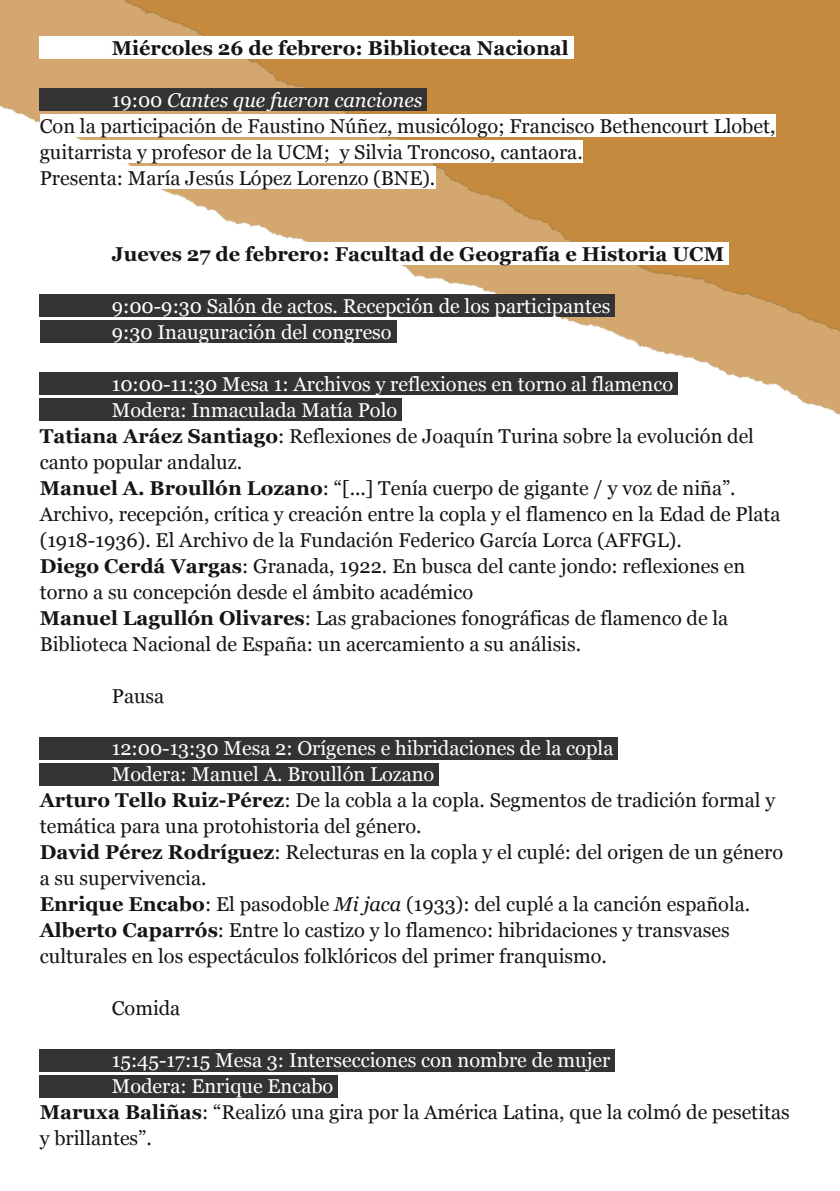
<style>
.page{position:relative;width:840px;height:1191px;background:#fff}
.page>*{position:absolute;margin:0;border:0;box-sizing:border-box;transform-origin:0 0}
.t1{font:20px/26px "Georgia";color:#171513}
.t2{font:20px/26px "Georgia";color:#fff}
.t3{font:700 20px "Georgia";color:#171513}
.s1{color:#fff}
.s2{font-style:italic;color:#fff}
.s3{font-weight:700}
.s4{font-style:italic}
</style>
<div class="page">
<img style="left:0;top:0;width:839px;height:786px">
<div style="left:40px;top:36px;width:533px;height:23px;background:#fff"></div>
<div style="left:40px;top:88px;width:387px;height:23px;background:#333"></div>
<div style="left:40px;top:114px;width:735px;height:23px;background:#fff"></div>
<div style="left:40px;top:140px;width:542px;height:23px;background:#fff"></div>
<div style="left:40px;top:166px;width:395px;height:23px;background:#fff"></div>
<div style="left:112px;top:242px;width:616px;height:23px;background:#fff"></div>
<div style="left:40px;top:294px;width:574px;height:23px;background:#333"></div>
<div style="left:40px;top:320px;width:356px;height:23px;background:#333"></div>
<div style="left:40px;top:372px;width:637px;height:23px;background:#333"></div>
<div style="left:40px;top:398px;width:362px;height:23px;background:#333"></div>
<div style="left:40px;top:736px;width:577px;height:23px;background:#333"></div>
<div style="left:40px;top:762px;width:399px;height:23px;background:#333"></div>
<div style="left:40px;top:1048px;width:574px;height:23px;background:#333"></div>
<div style="left:40px;top:1074px;width:298px;height:23px;background:#333"></div>
<p class="t3" style="left:112px;top:37px;width:458px">Miércoles 26 de febrero: Biblioteca Nacional</p>
<p class="t1" style="left:40px;top:87px;width:736px;text-indent:72px"><span class="s1">19:00</span> <span class="s2">Cantes que fueron canciones<br></span>Con la participación de Faustino Núñez, musicólogo; Francisco Bethencourt Llobet, guitarrista y profesor de la UCM; y Silvia Troncoso, cantaora.<br>Presenta: María Jesús López Lorenzo (BNE).</p>
<p class="t3" style="left:112px;top:243px;width:613px">Jueves 27 de febrero: Facultad de Geografía e Historia UCM</p>
<p class="t2" style="left:112px;top:293px;width:500px">9:00-9:30 Salón de actos. Recepción de los participantes<br>9:30 Inauguración del congreso</p>
<p class="t2" style="left:112px;top:371px;width:562px">10:00-11:30 Mesa 1: Archivos y reflexiones en torno al flamenco</p>
<p class="t2" style="left:112px;top:397px;width:287px">Modera: Inmaculada Matía Polo</p>
<p class="t1" style="left:40px;top:423px;width:715px"><span class="s3">Tatiana Aráez Santiago</span>: Reflexiones de Joaquín Turina sobre la evolución del</p>
<p class="t1" style="left:40px;top:449px;width:204px">canto popular andaluz.</p>
<p class="t1" style="left:40px;top:475px;width:697px"><span class="s3">Manuel A. Broullón Lozano</span>: “[...] Tenía cuerpo de gigante / y voz de niña”.</p>
<p class="t1" style="left:40px;top:501px;width:742px">Archivo, recepción, crítica y creación entre la copla y el flamenco en la Edad de Plata</p>
<p class="t1" style="left:40px;top:527px;width:643px">(1918-1936). El Archivo de la Fundación Federico García Lorca (AFFGL).</p>
<p class="t1" style="left:40px;top:553px;width:706px"><span class="s3">Diego Cerdá Vargas</span>: Granada, 1922. En busca del cante jondo: reflexiones en</p>
<p class="t1" style="left:40px;top:579px;width:434px">torno a su concepción desde el ámbito académico</p>
<p class="t1" style="left:40px;top:605px;width:689px"><span class="s3">Manuel Lagullón Olivares</span>: Las grabaciones fonográficas de flamenco de la</p>
<p class="t1" style="left:40px;top:631px;width:542px">Biblioteca Nacional de España: un acercamiento a su análisis.</p>
<p class="t1" style="left:112px;top:683px;width:54px">Pausa</p>
<p class="t2" style="left:112px;top:735px;width:503px">12:00-13:30 Mesa 2: Orígenes e hibridaciones de la copla</p>
<p class="t2" style="left:112px;top:761px;width:324px">Modera: Manuel A. Broullón Lozano</p>
<p class="t1" style="left:40px;top:787px;width:736px"><span class="s3">Arturo Tello Ruiz-Pérez</span>: De la cobla a la copla. Segmentos de tradición formal y</p>
<p class="t1" style="left:40px;top:813px;width:383px">temática para una protohistoria del género.</p>
<p class="t1" style="left:40px;top:839px;width:744px"><span class="s3">David Pérez Rodríguez</span>: Relecturas en la copla y el cuplé: del origen de un género</p>
<p class="t1" style="left:40px;top:865px;width:168px">a su supervivencia.</p>
<p class="t1" style="left:40px;top:891px;width:711px"><span class="s3">Enrique Encabo</span>: El pasodoble <span class="s4">Mi jaca</span> (1933): del cuplé a la canción española.</p>
<p class="t1" style="left:40px;top:917px;width:691px"><span class="s3">Alberto Caparrós</span>: Entre lo castizo y lo flamenco: hibridaciones y transvases</p>
<p class="t1" style="left:40px;top:943px;width:568px">culturales en los espectáculos folklóricos del primer franquismo.</p>
<p class="t1" style="left:112px;top:995px;width:70px">Comida</p>
<p class="t2" style="left:112px;top:1047px;width:499px">15:45-17:15 Mesa 3: Intersecciones con nombre de mujer</p>
<p class="t2" style="left:112px;top:1073px;width:223px">Modera: Enrique Encabo</p>
<p class="t1" style="left:40px;top:1099px;width:751px"><span class="s3">Maruxa Baliñas</span>: “Realizó una gira por la América Latina, que la colmó de pesetitas</p>
<p class="t1" style="left:40px;top:1125px;width:113px">y brillantes”.</p>
</div>
